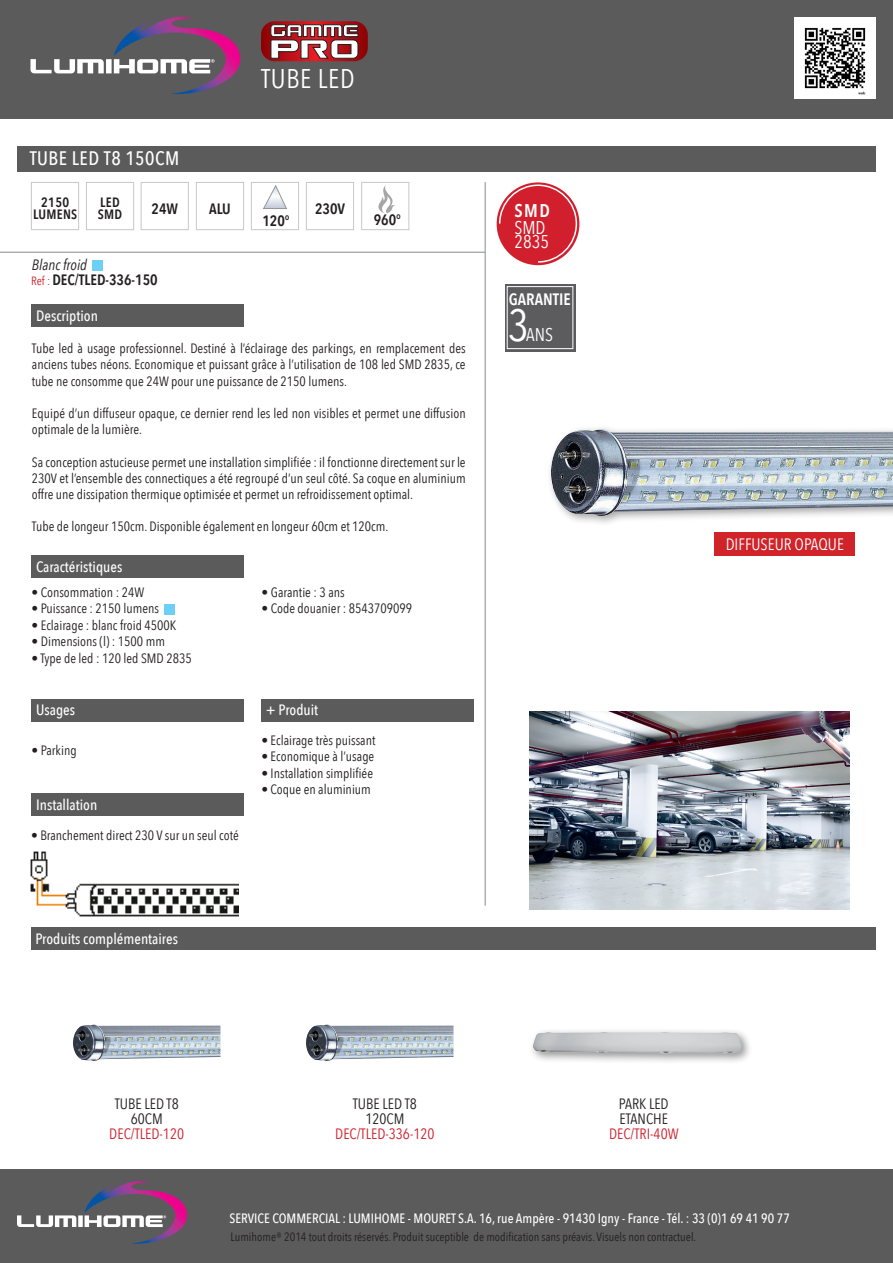
<style>
.page{position:relative;width:893px;height:1263px;background:#fff}
.page>*{position:absolute;margin:0;border:0;box-sizing:border-box;transform-origin:0 0}
.t1{font:45px "Avenir Next Condensed";color:#fff}
.t2{font:27px "Avenir Next Condensed";letter-spacing:.025em;color:#fff}
.t3{font:500 19.5px "Avenir Next Condensed";letter-spacing:.025em;color:#fff}
.t4{font:18.45px "Avenir Next Condensed";color:#fff}
.t5{font:600 18.45px "Avenir Next Condensed";color:#fff}
.t6{font:16.5px "Avenir Next Condensed";color:#fff}
.t7{font:600 16.5px "Avenir Next Condensed";color:#fff}
.t8{font:500 15px "Avenir Next Condensed";color:#fff}
.t9{font:15px "Avenir Next Condensed";color:#231f20}
.t10{font:15px "Avenir Next Condensed";color:#d11f2d}
.t11{font:600 15px "Avenir Next Condensed";color:#231f20}
.t12{font:italic 15px "Avenir Next Condensed";color:#231f20}
.t13{font:13.5px/16.2px "Avenir Next Condensed";color:#231f20;text-align:justify}
.t14{font:500 13.5px "Avenir Next Condensed";color:#fff}
.t15{font:600 13.5px "Avenir Next Condensed";letter-spacing:.025em;color:#231f20}
.t16{font:12px "Avenir Next Condensed";color:#231f20}
.s1{font-weight:400;font-size:12px;color:#d1232a}
</style>
<div class="page">
<div style="left:0;top:0;width:893px;height:119px;background:#5b5b5c"></div>
<svg style="left:30px;top:17px;width:211px;height:77px"></svg>
<div style="left:0;top:1169px;width:893px;height:94px;background:#5b5b5c"></div>
<svg style="left:17px;top:1181px;width:170px;height:63px"></svg>
<div style="left:31px;top:928px;width:845px;height:22px;background:#5b5b5c"></div>
<img style="left:30px;top:851px;width:208px;height:66px">
<hr style="left:485px;top:182px;width:1px;height:724px;background:#868a8d">
<div style="left:32px;top:555px;width:212px;height:23px;background:#5b5b5c"></div>
<div style="left:32px;top:699px;width:212px;height:22px;background:#5b5b5c"></div>
<div style="left:261px;top:699px;width:213px;height:22px;background:#5b5b5c"></div>
<div style="left:32px;top:793px;width:212px;height:23px;background:#5b5b5c"></div>
<div style="left:32px;top:304px;width:212px;height:23px;background:#5b5b5c"></div>
<div style="left:17px;top:146px;width:859px;height:25px;background:#5b5b5c"></div>
<div style="left:31px;top:182px;width:48px;height:48px;border:1px solid #c9c8c8"></div>
<div style="left:86px;top:182px;width:48px;height:48px;border:1px solid #c9c8c8"></div>
<div style="left:141px;top:182px;width:48px;height:48px;border:1px solid #c9c8c8"></div>
<div style="left:306px;top:182px;width:48px;height:48px;border:1px solid #c9c8c8"></div>
<div style="left:196px;top:182px;width:48px;height:48px;border:1px solid #c9c8c8"></div>
<svg style="left:263px;top:185px;width:24px;height:24px"></svg>
<div style="left:251px;top:182px;width:48px;height:48px;border:1px solid #c9c8c8"></div>
<svg style="left:94px;top:228px;width:32px;height:2px"></svg>
<img style="left:529px;top:711px;width:321px;height:199px">
<svg style="left:261px;top:21px;width:107px;height:40px;background:#aa5c5f"></svg>
<div style="left:164px;top:604px;width:11px;height:11px;background:#6bcff6"></div>
<div style="left:361px;top:182px;width:48px;height:48px;border:1px solid #c9c8c8"></div>
<svg style="left:378px;top:185px;width:17px;height:28px"></svg>
<div style="left:505px;top:284px;width:70px;height:67px;background:#5c5c5f"></div>
<div style="left:507px;top:286px;width:66px;height:63px;border:1px solid #fff"></div>
<svg style="left:498px;top:184px;width:80px;height:79px"></svg>
<div style="left:546px;top:425px;width:347px;height:102px;background:#231f20;opacity:.41"></div>
<img style="left:551px;top:429px;width:342px;height:87px">
<img style="left:73px;top:1024px;width:147px;height:37px">
<img style="left:306px;top:1024px;width:147px;height:37px">
<div style="left:528px;top:1027px;width:224px;height:37px;background:#231f20;opacity:.48"></div>
<img style="left:533px;top:1032px;width:209px;height:22px">
<div style="left:715px;top:532px;width:140px;height:23px;background:#d1232a"></div>
<hr style="left:0;top:252px;width:485px;height:1px;background:#868a8d">
<div style="left:92px;top:260px;width:11px;height:11px;background:#6bcff6"></div>
<img style="left:794px;top:18px;width:81px;height:81px">
<p class="t2" style="left:261px;top:56px;width:95px">TUBE LED</p>
<p class="t3" style="left:30px;top:147px;width:151px">TUBE LED T8 150CM</p>
<p class="t15" style="left:41px;top:191px;width:30px">2150</p>
<p class="t15" style="left:33px;top:203px;width:46px">LUMENS</p>
<p class="t15" style="left:100px;top:191px;width:21px">LED</p>
<p class="t15" style="left:98px;top:203px;width:26px">SMD</p>
<p class="t12" style="left:32px;top:256px;width:57px">Blanc froid</p>
<p class="t11" style="left:152px;top:195px;width:28px">24W</p>
<p class="t11" style="left:315px;top:195px;width:32px">230V</p>
<p class="t11" style="left:209px;top:195px;width:23px">ALU</p>
<p class="t11" style="left:262px;top:207px;width:29px">120°</p>
<p class="t11" style="left:31px;top:267px;width:128px"><span class="s1">Ref :</span> DEC/TLED-336-150</p>
<p class="t11" style="left:374px;top:207px;width:29px">960°</p>
<p class="t8" style="left:36px;top:306px;width:63px">Description</p>
<p class="t13" style="left:32px;top:340px;width:435px">Tube led à usage professionnel. Destiné à l’éclairage des parkings, en remplacement des anciens tubes néons. Economique et puissant grâce à l’utilisation de 108 led SMD 2835, ce tube ne consomme que 24W pour une puissance de 2150 lumens.</p>
<p class="t13" style="left:32px;top:404px;width:435px">Equipé d’un diffuseur opaque, ce dernier rend les led non visibles et permet une diffusion optimale de la lumière.</p>
<p class="t13" style="left:32px;top:453px;width:435px">Sa conception astucieuse permet une installation simplifiée : il fonctionne directement sur le 230V et l’ensemble des connectiques a été regroupé d’un seul côté. Sa coque en aluminium offre une dissipation thermique optimisée et permet un refroidissement optimal.</p>
<p class="t13" style="left:32px;top:518px;width:358px">Tube de longeur 150cm. Disponible également en longeur 60cm et 120cm.</p>
<p class="t8" style="left:36px;top:557px;width:88px">Caractéristiques</p>
<p class="t13" style="left:32px;top:583px;width:114px">• Consommation : 24W</p>
<p class="t13" style="left:32px;top:600px;width:129px">• Puissance : 2150 lumens</p>
<p class="t13" style="left:32px;top:616px;width:146px">• Eclairage : blanc froid 4500K</p>
<p class="t13" style="left:32px;top:633px;width:135px">• Dimensions (l) : 1500 mm</p>
<p class="t13" style="left:32px;top:649px;width:162px">• Type de led : 120 led SMD 2835</p>
<p class="t13" style="left:262px;top:583px;width:85px">• Garantie : 3 ans</p>
<p class="t13" style="left:262px;top:600px;width:152px">• Code douanier : 8543709099</p>
<p class="t8" style="left:36px;top:701px;width:40px">Usages</p>
<p class="t8" style="left:266px;top:701px;width:54px">+ Produit</p>
<p class="t13" style="left:32px;top:741px;width:47px">• Parking</p>
<p class="t8" style="left:36px;top:795px;width:63px">Installation</p>
<p class="t13" style="left:31px;top:827px;width:209px">• Branchement direct 230 V sur un seul coté</p>
<p class="t13" style="left:261px;top:731px;width:116px">• Eclairage très puissant</p>
<p class="t13" style="left:261px;top:748px;width:114px">• Economique à l’usage</p>
<p class="t13" style="left:261px;top:764px;width:113px">• Installation simplifiée</p>
<p class="t13" style="left:261px;top:781px;width:111px">• Coque en aluminium</p>
<p class="t8" style="left:36px;top:930px;width:144px">Produits complémentaires</p>
<p class="t5" style="left:514px;top:195px;width:37px">SMD</p>
<p class="t4" style="left:514px;top:211px;width:33px">SMD</p>
<p class="t4" style="left:514px;top:226px;width:36px">2835</p>
<p class="t7" style="left:509px;top:285px;width:63px">GARANTIE</p>
<p class="t1" style="left:508px;top:287px;width:23px">3</p>
<p class="t4" style="left:526px;top:319px;width:28px">ANS</p>
<p class="t6" style="left:726px;top:530px;width:120px">DIFFUSEUR OPAQUE</p>
<p class="t9" style="left:115px;top:1091px;width:66px">TUBE LED T8</p>
<p class="t9" style="left:131px;top:1106px;width:33px">60CM</p>
<p class="t10" style="left:109px;top:1121px;width:76px">DEC/TLED-120</p>
<p class="t9" style="left:353px;top:1091px;width:66px">TUBE LED T8</p>
<p class="t9" style="left:365px;top:1106px;width:41px">120CM</p>
<p class="t10" style="left:335px;top:1121px;width:101px">DEC/TLED-336-120</p>
<p class="t9" style="left:619px;top:1091px;width:51px">PARK LED</p>
<p class="t9" style="left:619px;top:1106px;width:50px">ETANCHE</p>
<p class="t10" style="left:609px;top:1121px;width:71px">DEC/TRI-40W</p>
<p class="t14" style="left:229px;top:1210px;width:562px">SERVICE COMMERCIAL : LUMIHOME - MOURET S.A. 16, rue Ampère - 91430 Igny - France - Tél. : 33 (0)1 69 41 90 77</p>
<p class="t16" style="left:230px;top:1226px;width:467px">Lumihome® 2014 tout droits réservés. Produit suceptible de modification sans préavis. Visuels non contractuel.</p>
</div>
